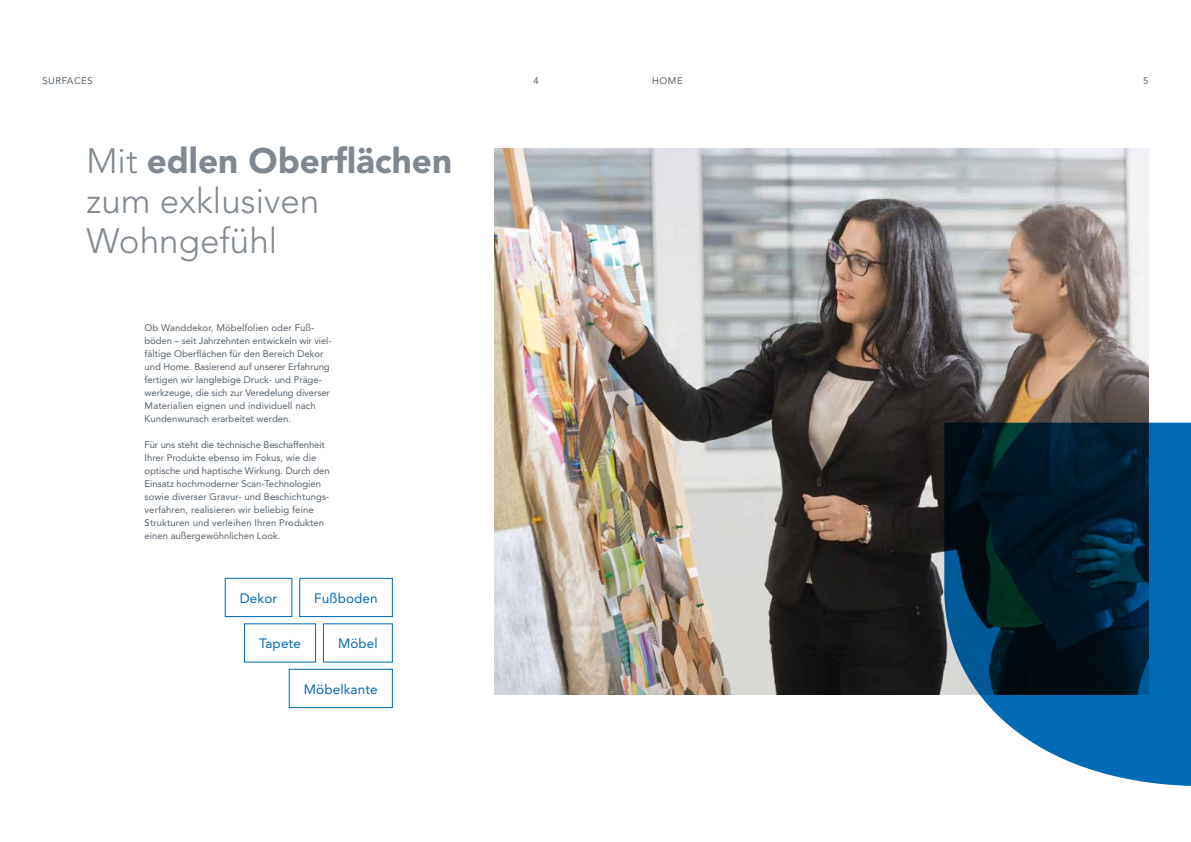
<style>
.page{position:relative;width:1191px;height:842px;background:#fff}
.page>*{position:absolute;margin:0;border:0;box-sizing:border-box;transform-origin:0 0}
.t1{font:300 35px/40px "Avenir LT Std";color:#7f8890}
.t2{font:13.5px "Avenir LT Std";letter-spacing:.01em;color:#006ab4}
.t3{font:9.5px/13px "Avenir LT Std";color:#54616c}
.t4{font:9.5px "Avenir LT Std";letter-spacing:.05em;color:#54616c}
.s1{font-weight:900}
</style>
<div class="page">
<img style="left:495px;top:149px;width:653px;height:546px">
<svg style="left:944px;top:423px;width:247px;height:363px;background:#1c4c6a"></svg>
<div style="left:299px;top:578px;width:94px;height:39px;border:1px solid #006ab4"></div>
<div style="left:225px;top:578px;width:67px;height:39px;border:1px solid #006ab4"></div>
<div style="left:323px;top:623px;width:70px;height:39px;border:1px solid #006ab4"></div>
<div style="left:244px;top:623px;width:72px;height:39px;border:1px solid #006ab4"></div>
<div style="left:289px;top:669px;width:104px;height:39px;border:1px solid #006ab4"></div>
<p class="t4" style="left:43px;top:75px;width:52px">SURFACES</p>
<p class="t3" style="left:533px;top:74px;width:7px">4</p>
<p class="t3" style="left:652px;top:74px;width:32px">HOME</p>
<p class="t3" style="left:1143px;top:74px;width:7px">5</p>
<h1 class="t1" style="left:86px;top:141px;width:367px">Mit <span class="s1">edlen Oberflächen </span>zum exklusiven<br>Wohngefühl</h1>
<p class="t3" style="left:145px;top:321px;width:188px">Ob Wanddekor, Möbelfolien oder Fuß&shy;böden – seit Jahrzehnten entwickeln wir viel&shy;fältige Oberflächen für den Bereich Dekor und Home. Basierend auf unserer Erfahrung fertigen wir langlebige Druck- und Präge&shy;werkzeuge, die sich zur Veredelung diverser Materialien eignen und individuell nach Kundenwunsch erarbeitet werden.</p>
<p class="t3" style="left:145px;top:438px;width:187px">Für uns steht die technische Beschaffenheit Ihrer Produkte ebenso im Fokus, wie die optische und haptische Wirkung. Durch den Einsatz hochmoderner Scan-Technologien sowie diverser Gravur- und Beschichtungs&shy;verfahren, realisieren wir beliebig feine Strukturen und verleihen Ihren Produkten einen außergewöhnlichen Look.</p>
<h2 class="t2" style="left:240px;top:590px;width:39px">Dekor</h2>
<h2 class="t2" style="left:314px;top:590px;width:65px">Fußboden</h2>
<h2 class="t2" style="left:259px;top:635px;width:43px">Tapete</h2>
<h2 class="t2" style="left:338px;top:635px;width:41px">Möbel</h2>
<h2 class="t2" style="left:304px;top:681px;width:75px">Möbelkante</h2>
</div>
